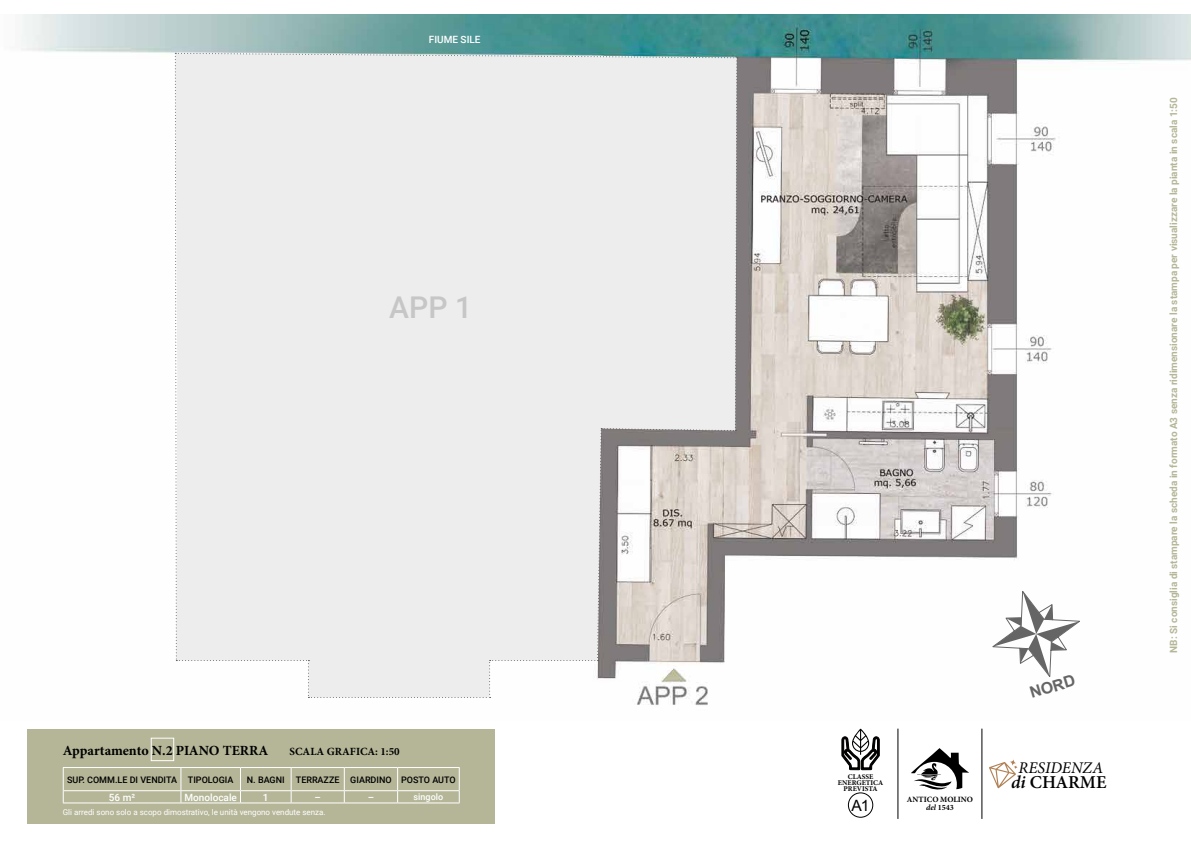
<style>
.page{position:relative;width:1191px;height:842px;background:#fff}
.page>*{position:absolute;margin:0;border:0;box-sizing:border-box;transform-origin:0 0}
.t1{font:500 30px "Roboto";color:#c6c6c6}
.t2{font:600 18.2px "Minion Pro";color:#000}
.t3{font:italic 16.3px "Minion Pro";color:#000}
.t4{font:700 15.8px "Arial";color:#656565}
.t5{font:15.6px "Arial";color:#000}
.t6{font:700 14px "Minion Pro";letter-spacing:-.005em;color:#000}
.t7{font:700 11px "Minion Pro";color:#000}
.t8{font:700 10px "Roboto";color:#b5b698}
.t9{font:500 10px "Roboto";color:#fff}
.t10{font:500 9px "Roboto";color:#000}
.t11{font:500 9px "Roboto";color:#fff}
.t12{font:700 8.1px/8.1px "Minion Pro";color:#000;text-align:center}
.t13{font:8px "Roboto";color:#fff}
.t14{font:700 7.3px/6.2px "Minion Pro";color:#000;text-align:center}
.s1{font-style:italic}
</style>
<div class="page">
<div style="left:28px;top:729px;width:467px;height:94px;background:#b5b698"></div>
<img style="left:21px;top:14px;width:1170px;height:691px">
<hr style="left:63px;top:767px;width:118px;height:1px;background:#fff">
<hr style="left:181px;top:767px;width:59px;height:1px;background:#fff">
<hr style="left:240px;top:767px;width:51px;height:1px;background:#fff">
<hr style="left:291px;top:767px;width:53px;height:1px;background:#fff">
<hr style="left:344px;top:767px;width:53px;height:1px;background:#fff">
<hr style="left:397px;top:767px;width:62px;height:1px;background:#fff">
<hr style="left:63px;top:790px;width:118px;height:1px;background:#fff">
<svg style="left:63px;top:768px;width:1px;height:34px"></svg>
<hr style="left:181px;top:790px;width:59px;height:1px;background:#fff">
<svg style="left:180px;top:768px;width:1px;height:34px"></svg>
<hr style="left:240px;top:790px;width:51px;height:1px;background:#fff">
<svg style="left:240px;top:768px;width:1px;height:34px"></svg>
<hr style="left:291px;top:790px;width:53px;height:1px;background:#fff">
<svg style="left:291px;top:768px;width:1px;height:34px"></svg>
<hr style="left:344px;top:790px;width:53px;height:1px;background:#fff">
<svg style="left:344px;top:768px;width:1px;height:34px"></svg>
<hr style="left:397px;top:790px;width:62px;height:1px;background:#fff">
<svg style="left:397px;top:768px;width:1px;height:34px"></svg>
<svg style="left:459px;top:768px;width:1px;height:34px"></svg>
<hr style="left:63px;top:802px;width:118px;height:1px;background:#fff">
<hr style="left:181px;top:802px;width:59px;height:1px;background:#fff">
<hr style="left:240px;top:802px;width:51px;height:1px;background:#fff">
<hr style="left:291px;top:802px;width:53px;height:1px;background:#fff">
<hr style="left:344px;top:802px;width:53px;height:1px;background:#fff">
<hr style="left:397px;top:802px;width:62px;height:1px;background:#fff">
<div style="left:151px;top:738px;width:23px;height:23px;border:1px solid #fff"></div>
<svg style="left:174px;top:52px;width:564px;height:646px;background:#e8e8e8"></svg>
<svg style="left:990px;top:589px;width:90px;height:90px"></svg>
<svg style="left:841px;top:729px;width:38px;height:42px"></svg>
<div style="left:848px;top:793px;width:25px;height:24px;border:1px solid #000;border-radius:50%"></div>
<hr style="left:897px;top:729px;width:1px;height:90px;background:#000">
<hr style="left:981px;top:729px;width:1px;height:90px;background:#000">
<svg style="left:911px;top:748px;width:58px;height:42px"></svg>
<svg style="left:989px;top:762px;width:28px;height:26px"></svg>
<p class="t9" style="left:429px;top:32px;width:53px">FIUME SILE</p>
<h1 class="t1" style="left:389px;top:286px;width:84px">APP 1</h1>
<h3 class="t6" style="left:63px;top:740px;width:207px">Appartamento N.2 PIANO TERRA</h3>
<p class="t7" style="left:289px;top:744px;width:112px">SCALA GRAFICA: 1:50</p>
<p class="t10" style="left:67px;top:773px;width:168px">SUP. COMM.LE DI VENDITA TIPOLOGIA</p>
<p class="t10" style="left:247px;top:773px;width:210px">N. BAGNI TERRAZZE GIARDINO POSTO AUTO</p>
<p class="t9" style="left:109px;top:790px;width:28px">56 m²</p>
<p class="t9" style="left:184px;top:790px;width:54px">Monolocale</p>
<p class="t9" style="left:263px;top:790px;width:7px">1</p>
<p class="t9" style="left:314px;top:790px;width:8px">–</p>
<p class="t9" style="left:368px;top:790px;width:8px">–</p>
<p class="t11" style="left:413px;top:791px;width:31px">singolo</p>
<p class="t13" style="left:63px;top:806px;width:264px">Gli arredi sono solo a scopo dimostrativo, le unità vengono vendute senza.</p>
<p class="t14" style="left:838px;top:773px;width:47px">CLASSE<br>ENERGETICA<br>PREVISTA</p>
<h3 class="t5" style="left:851px;top:795px;width:19px">A1</h3>
<p class="t12" style="left:907px;top:795px;width:68px">ANTICO MOLINO <span class="s1">del</span> 1543</p>
<h3 class="t4" style="left:1027px;top:683px;width:48px;rotate:-17deg">NORD</h3>
<h3 class="t3" style="left:1018px;top:757px;width:86px">RESIDENZA</h3>
<h2 class="t2" style="left:1011px;top:770px;width:97px"><span class="s1">di</span> CHARME</h2>
<p class="t8" style="left:1166px;top:653px;width:557px;rotate:-90deg">NB: Si consiglia di stampare la scheda in formato A3 senza ridimensionare la stampa per visualizzare la pianta in scala 1:50</p>
</div>
